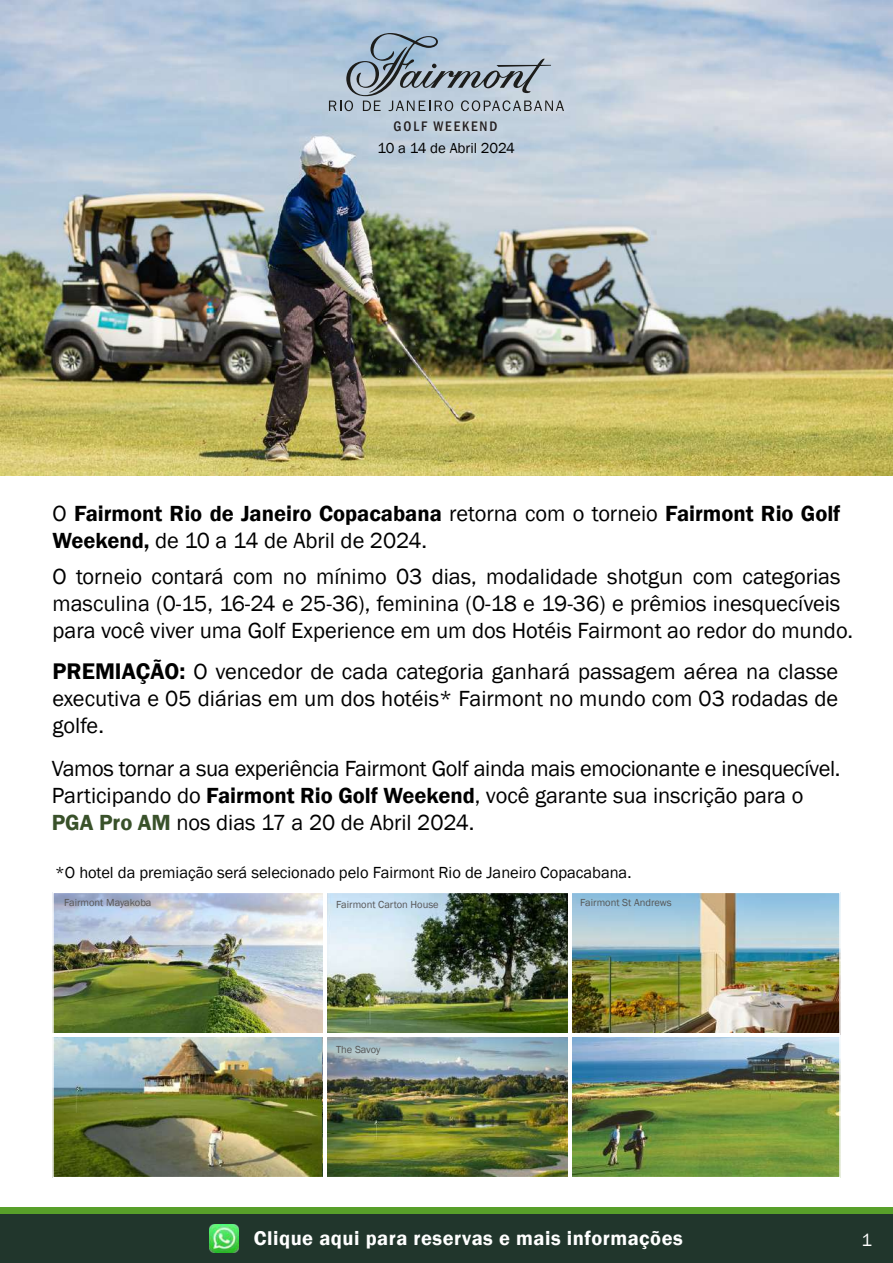
<style>
.page{position:relative;width:893px;height:1263px;background:#fff}
.page>*{position:absolute;margin:0;border:0;box-sizing:border-box;transform-origin:0 0}
.t1{font:22.5px/27px "Franklin Gothic";color:#000}
.t2{font:600 22.5px/27px "Franklin Gothic";color:#000}
.t3{font:600 20.4px "Franklin Gothic";letter-spacing:.025em;color:#fff}
.t4{font:18px "Franklin Gothic";color:#fff}
.t5{font:16.5px "Franklin Gothic";color:#000}
.t6{font:14.85px "Franklin Gothic";color:#000}
.t7{font:500 condensed 14.25px "Franklin Gothic";letter-spacing:.13em;color:#231f20}
.t8{font:10.5px "Franklin Gothic";color:#565656}
.s1{font-weight:400}
.s2{font-weight:600;font-size:23.25px}
.s3{font-weight:600}
.s4{font-weight:600;color:#39512a}
</style>
<div class="page">
<img style="left:0;top:0;width:893px;height:476px">
<svg style="left:329px;top:33px;width:235px;height:78px;background:#a1b1bf"></svg>
<img style="left:572px;top:1037px;width:266px;height:138px">
<img style="left:55px;top:1037px;width:268px;height:138px">
<img style="left:572px;top:894px;width:266px;height:139px">
<img style="left:55px;top:894px;width:268px;height:139px">
<img style="left:327px;top:894px;width:241px;height:139px">
<img style="left:327px;top:1037px;width:241px;height:138px">
<div style="left:52px;top:891px;width:789px;height:287px;border:2px solid #fff"></div>
<div style="left:0;top:1213px;width:893px;height:50px;background:#21362c"></div>
<div style="left:0;top:1207px;width:893px;height:6px;background:#58a02a"></div>
<img style="left:210px;top:1224px;width:28px;height:28px">
<p class="t7" style="left:394px;top:117px;width:105px">GOLF WEEKEND</p>
<p class="t6" style="left:378px;top:139px;width:139px">10 a 14 de Abril 2024</p>
<p class="t2" style="left:52px;top:500px;width:789px"><span class="s1">O</span> Fairmont Rio de Janeiro Copacabana <span class="s1">retorna com o torneio</span> Fairmont Rio Golf<br>Weekend, <span class="s1">de 10 a 14 de Abril de 2024.</span></p>
<p class="t1" style="left:52px;top:563px;width:802px">O torneio contará com no mínimo 03 dias, modalidade shotgun com categorias masculina (0-15, 16-24 e 25-36), feminina (0-18 e 19-36) e prêmios inesquecíveis para você viver uma Golf Experience em um dos Hotéis Fairmont ao redor do mundo.</p>
<p class="t1" style="left:52px;top:658px;width:787px;text-align:justify"><span class="s2">PREMIAÇÃO:</span> O vencedor de cada categoria ganhará passagem aérea na classe executiva e 05 diárias em um dos hotéis* Fairmont no mundo com 03 rodadas de golfe.</p>
<p class="t1" style="left:52px;top:755px;width:790px">Vamos tornar a sua experiência Fairmont Golf ainda mais emocionante e inesquecível.<br>Participando do <span class="s3">Fairmont Rio Golf Weekend</span>, você garante sua inscrição para o<br><span class="s4">PGA Pro AM</span> nos dias 17 a 20 de Abril 2024.</p>
<p class="t5" style="left:55px;top:863px;width:578px">*O hotel da premiação será selecionado pelo Fairmont Rio de Janeiro Copacabana.</p>
<p class="t8" style="left:64px;top:896px;width:89px">Fairmont Mayakoba</p>
<p class="t8" style="left:336px;top:897px;width:104px">Fairmont Carton House</p>
<p class="t8" style="left:580px;top:896px;width:93px">Fairmont St Andrews</p>
<p class="t8" style="left:336px;top:1043px;width:46px">The Savoy</p>
<p class="t3" style="left:254px;top:1226px;width:430px">Clique aqui para reservas e mais informações</p>
<p class="t4" style="left:861px;top:1228px;width:12px">1</p>
</div>
